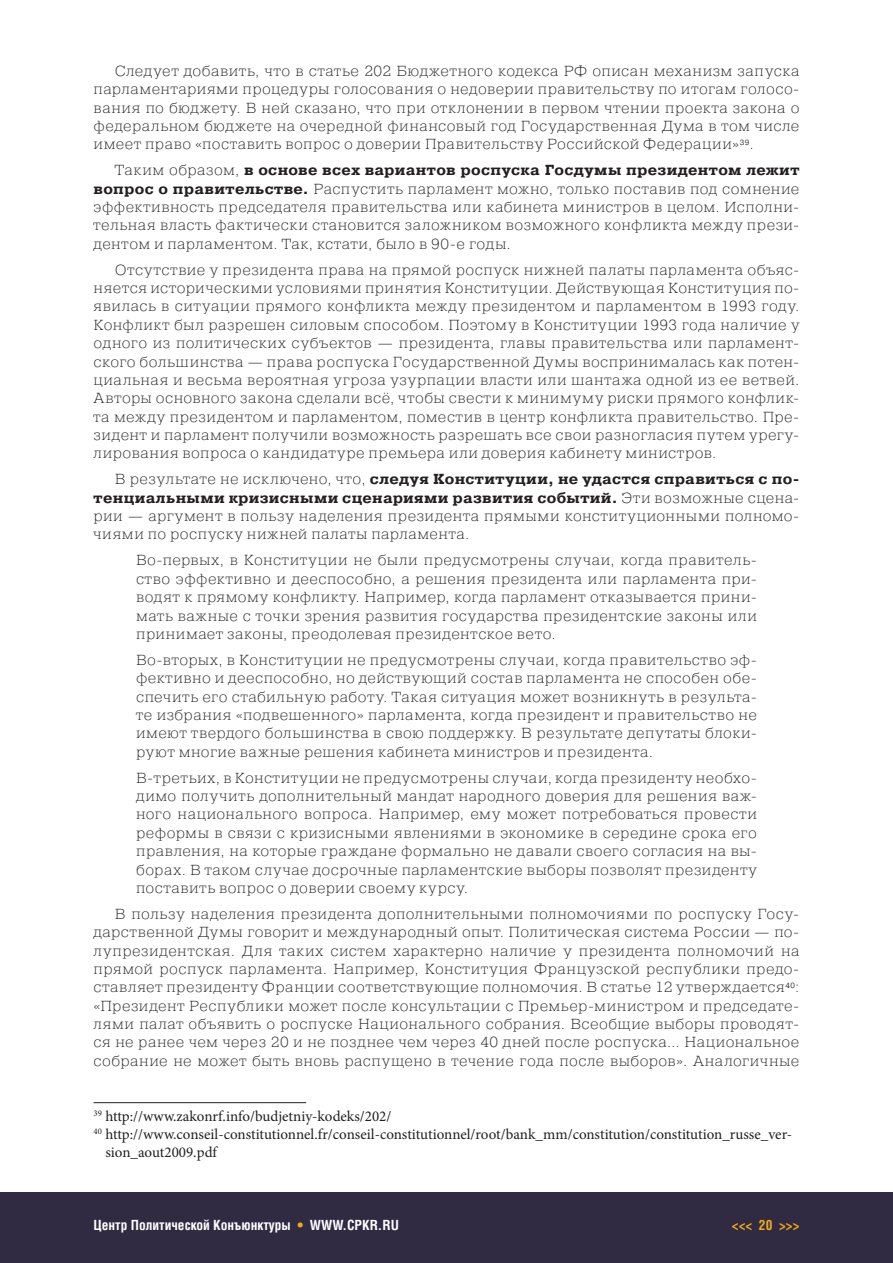
<style>
.page{position:relative;width:893px;height:1263px;background:#fff}
.page>*{position:absolute;margin:0;border:0;box-sizing:border-box;transform-origin:0 0}
.t1{font:15px "Minion Pro";color:#231f20}
.t2{font:200 14.55px/18.3px "Pragmatica Slab";letter-spacing:.035em;color:#231f20;text-align:justify;scale:1.05 1}
.t3{font:700 13.5px "AG Letterica Condensed C";color:#fff}
.t4{font:700 13.5px "AG Letterica Condensed C";color:#edab14}
.s1{font-weight:700}
.s2{color:#edab14}
</style>
<div class="page">
<div style="left:0;top:1193px;width:893px;height:70px;background:#312a43"></div>
<hr style="left:94px;top:1102px;width:212px;height:1px;background:#231f20">
<p class="t2" style="left:94px;top:62px;width:674px;text-indent:21px">Следует добавить, что в статье 202 Бюджетного кодекса РФ описан механизм запуска парламентариями процедуры голосования о недоверии правительству по итогам голосо&shy;вания по бюджету. В ней сказано, что при отклонении в первом чтении проекта закона о федеральном бюджете на очередной финансовый год Государственная Дума в том числе имеет право «поставить вопрос о доверии Правительству Российской Федерации»<sup>39</sup>.</p>
<p class="t2" style="left:94px;top:161px;width:674px;text-indent:21px">Таким образом, <span class="s1">в основе всех вариантов роспуска Гоcдумы президентом лежит вопрос о правительстве.</span> Распустить парламент можно, только поставив под сомнение эффективность председателя правительства или кабинета министров в целом. Исполни&shy;тельная власть фактически становится заложником возможного конфликта между прези&shy;дентом и парламентом. Так, кстати, было в 90-е годы.</p>
<p class="t2" style="left:94px;top:261px;width:674px;text-indent:21px">Отсутствие у президента права на прямой роспуск нижней палаты парламента объяс&shy;няется историческими условиями принятия Конституции. Действующая Конституция по&shy;явилась в ситуации прямого конфликта между президентом и парламентом в 1993 году.<br>Конфликт был разрешен силовым способом. Поэтому в Конституции 1993 года наличие у одного из политических субъектов — президента, главы правительства или парламент&shy;ского большинства — права роспуска Государственной Думы воспринималась как потен&shy;циальная и весьма вероятная угроза узурпации власти или шантажа одной из ее ветвей.<br>Авторы основного закона сделали всё, чтобы свести к минимуму риски прямого конфлик&shy;та между президентом и парламентом, поместив в центр конфликта правительство. Пре&shy;зидент и парламент получили возможность разрешать все свои разногласия путем урегу&shy;лирования вопроса о кандидатуре премьера или доверия кабинету министров.</p>
<p class="t2" style="left:94px;top:470px;width:674px;text-indent:21px">В результате не исключено, что, <span class="s1">следуя Конституции, не удастся справиться с по&shy;тенциальными кризисными сценариями развития событий.</span> Эти возможные сцена&shy;рии — аргумент в пользу наделения президента прямыми конституционными полномо&shy;чиями по роспуску нижней палаты парламента.</p>
<p class="t2" style="left:136px;top:551px;width:593px">Во-первых, в Конституции не были предусмотрены случаи, когда правитель&shy;ство эффективно и дееспособно, а решения президента или парламента при&shy;водят к прямому конфликту. Например, когда парламент отказывается прини&shy;мать важные с точки зрения развития государства президентские законы или принимает законы, преодолевая президентское вето.</p>
<p class="t2" style="left:136px;top:651px;width:593px">Во-вторых, в Конституции не предусмотрены случаи, когда правительство эф&shy;фективно и дееспособно, но действующий состав парламента не способен обе&shy;спечить его стабильную работу. Такая ситуация может возникнуть в результа&shy;те избрания «подвешенного» парламента, когда президент и правительство не имеют твердого большинства в свою поддержку. В результате депутаты блоки&shy;руют многие важные решения кабинета министров и президента.</p>
<p class="t2" style="left:136px;top:769px;width:593px">В-третьих, в Конституции не предусмотрены случаи, когда президенту необхо&shy;димо получить дополнительный мандат народного доверия для решения важ&shy;ного национального вопроса. Например, ему может потребоваться провести реформы в связи с кризисными явлениями в экономике в середине срока его правления, на которые граждане формально не давали своего согласия на вы&shy;борах. В таком случае досрочные парламентские выборы позволят президенту поставить вопрос о доверии своему курсу.</p>
<p class="t2" style="left:94px;top:905px;width:674px;text-indent:21px">В пользу наделения президента дополнительными полномочиями по роспуску Госу&shy;дарственной Думы говорит и международный опыт. Политическая система России — по&shy;лупрезидентская. Для таких систем характерно наличие у президента полномочий на прямой роспуск парламента. Например, Конституция Французской республики предо&shy;ставляет президенту Франции соответствующие полномочия. В статье 12 утверждается<sup>40</sup>: «Президент Республики может после консультации с Премьер-министром и председате&shy;лями палат объявить о роспуске Национального собрания. Всеобщие выборы проводят&shy;ся не ранее чем через 20 и не позднее чем через 40 дней после роспуска… Национальное собрание не может быть вновь распущено в течение года после выборов». Аналогичные</p>
<p class="t1" style="left:94px;top:1106px;width:299px"><sup>39</sup> http://www.zakonrf.info/budjetniy-kodeks/202/</p>
<p class="t1" style="left:94px;top:1124px;width:700px"><sup>40</sup> http://www.conseil-constitutionnel.fr/conseil-сonstitutionnel/root/bank_mm/constitution/constitution_russe_ver-</p>
<p class="t1" style="left:105px;top:1142px;width:113px">sion_aout2009.pdf</p>
<p class="t3" style="left:94px;top:1217px;width:307px">Центр Политической Конъюнктуры <span class="s2">•</span> WWW.CPKR.RU</p>
<p class="t4" style="left:732px;top:1217px;width:69px">&lt;&lt;&lt; 20 &gt;&gt;&gt;</p>
</div>
